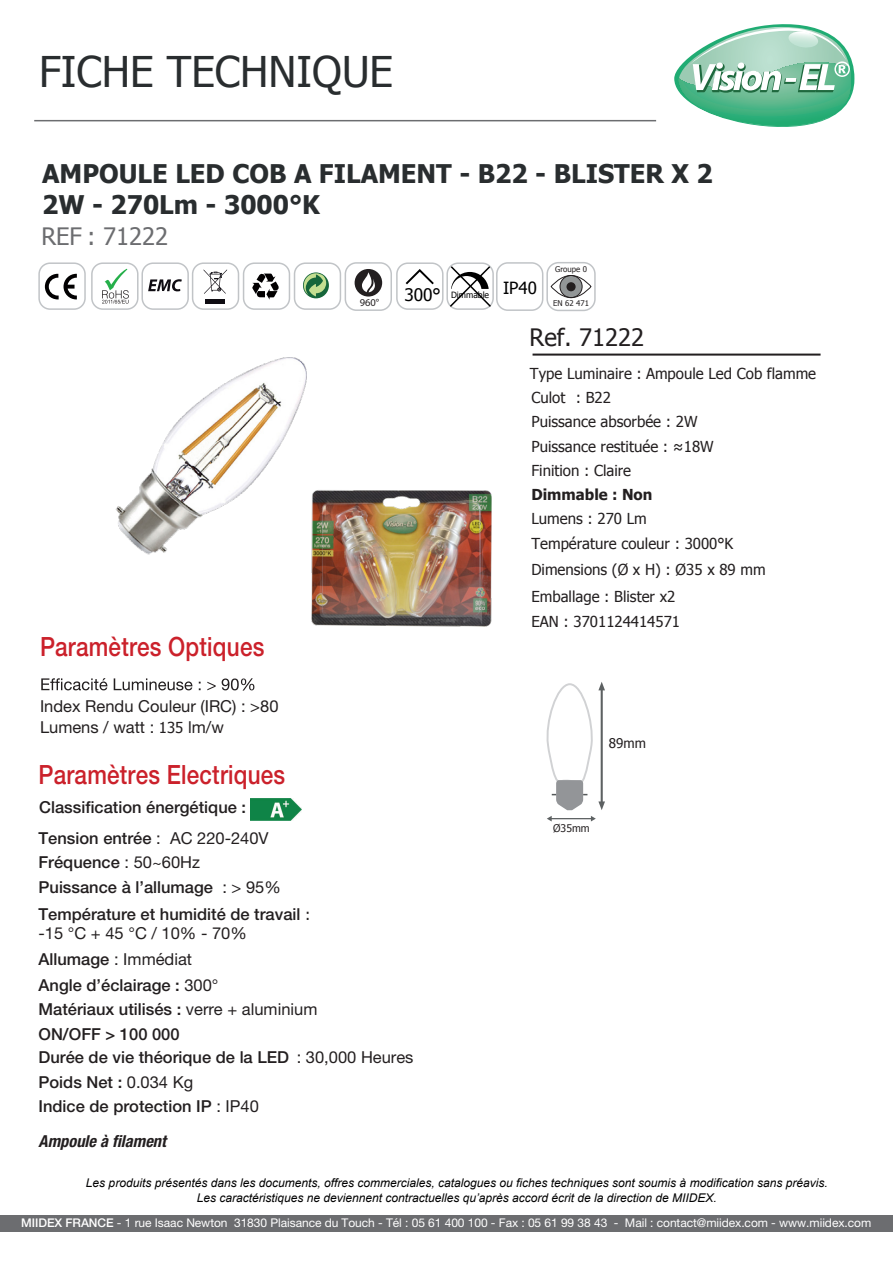
<style>
.page{position:relative;width:893px;height:1263px;background:#fff}
.page>*{position:absolute;margin:0;border:0;box-sizing:border-box;transform-origin:0 0}
.t1{font:42.3px "Tahoma";color:#292d2f}
.t2{font:500 26.55px "Helvetica Neue LT Std";letter-spacing:.01em;color:#cb212b;scale:.85 1}
.t3{font:700 25.65px/30.6px "Tahoma";color:#292d2f}
.t4{font:24px "Tahoma";color:#6c6d70}
.t5{font:24px "Tahoma";color:#231f20}
.t6{font:17.25px "Tahoma";color:#000}
.t7{font:16.8px "Tahoma";color:#000}
.t8{font:500 16.5px/24.2px "Helvetica Neue LT Std";color:#231f20}
.t9{font:16.5px/21.3px "Helvetica Neue LT Std";color:#231f20}
.t10{font:italic 700 condensed 16.5px "Helvetica Neue LT Std";color:#231f20}
.t11{font:15.15px/24.3px "Tahoma";color:#231f20}
.t12{font:700 15.15px "Tahoma";color:#231f20}
.t13{font:13.35px "Tahoma";color:#231f20}
.t14{font:italic 12px/14.4px "Arial";color:#000001;text-align:center}
.t15{font:12px "Helvetica Neue LT Std";letter-spacing:-.005em;color:#fff}
.t16{font:10.5px "Tahoma";color:#231f20}
.t17{font:10.5px "Myriad Pro";color:#231f20}
.t18{font:8.7px "Tahoma";color:#000}
.t19{font:7.8px "Tahoma";color:#231f20}
.s1{font-family:"Tahoma";font-size:15.15px}
.s2{font-weight:400}
.s3{font-family:"Tahoma";font-weight:400;font-size:15.15px}
.s4{font-weight:500}
</style>
<div class="page">
<div style="left:0;top:1215px;width:893px;height:16px;background:#6c6d70"></div>
<hr style="left:34px;top:120px;width:622px;height:1px;background:#6c6d70">
<svg style="left:41px;top:678px;width:213px;height:12px"></svg>
<hr style="left:533px;top:354px;width:287px;height:2px;background:#231f20">
<div style="left:294px;top:262px;width:47px;height:48px;border:1px solid #c1c4c7;border-radius:11px"></div>
<div style="left:91px;top:262px;width:48px;height:48px;border:1px solid #c1c4c7;border-radius:11px"></div>
<div style="left:38px;top:262px;width:48px;height:48px;border:1px solid #c1c4c7;border-radius:11px"></div>
<div style="left:141px;top:262px;width:48px;height:48px;border:1px solid #c1c4c7;border-radius:11px"></div>
<div style="left:192px;top:262px;width:47px;height:48px;border:1px solid #c1c4c7;border-radius:11px"></div>
<div style="left:243px;top:262px;width:47px;height:48px;border:1px solid #c1c4c7;border-radius:11px"></div>
<svg style="left:45px;top:274px;width:32px;height:25px"></svg>
<svg style="left:148px;top:279px;width:34px;height:12px"></svg>
<svg style="left:204px;top:269px;width:23px;height:25px"></svg>
<div style="left:205px;top:299px;width:20px;height:5px;background:#0f0c12"></div>
<svg style="left:252px;top:274px;width:27px;height:26px"></svg>
<svg style="left:303px;top:272px;width:26px;height:26px"></svg>
<div style="left:396px;top:262px;width:48px;height:48px;border:1px solid #c1c4c7;border-radius:11px"></div>
<svg style="left:406px;top:269px;width:28px;height:15px"></svg>
<svg style="left:102px;top:269px;width:27px;height:35px"></svg>
<div style="left:496px;top:262px;width:47px;height:49px;border:1px solid #c1c4c7;border-radius:11px"></div>
<div style="left:345px;top:262px;width:47px;height:49px;border:1px solid #c1c4c7;border-radius:11px"></div>
<div style="left:355px;top:269px;width:27px;height:28px;background:#231f20;border-radius:50%"></div>
<svg style="left:362px;top:272px;width:13px;height:20px"></svg>
<div style="left:446px;top:262px;width:48px;height:48px;border:1px solid #c1c4c7;border-radius:11px"></div>
<svg style="left:448px;top:265px;width:45px;height:43px"></svg>
<svg style="left:674px;top:24px;width:180px;height:103px"></svg>
<img style="left:251px;top:798px;width:51px;height:22px">
<hr style="left:551px;top:818px;width:41px;height:1px;background:#5d6162">
<svg style="left:547px;top:816px;width:5px;height:5px"></svg>
<svg style="left:591px;top:816px;width:5px;height:5px"></svg>
<svg style="left:546px;top:682px;width:59px;height:128px"></svg>
<div style="left:546px;top:262px;width:50px;height:49px;border:1px solid #c1c4c7;border-radius:11px"></div>
<div style="left:560px;top:275px;width:22px;height:23px;background:#929697;border:1px solid #231f20;border-radius:50%"></div>
<div style="left:551px;top:275px;width:40px;height:23px;border:1px solid #231f20;border-radius:50%"></div>
<div style="left:566px;top:282px;width:10px;height:9px;background:#231f20;border-radius:50%"></div>
<img style="left:115px;top:357px;width:192px;height:198px">
<img style="left:311px;top:490px;width:181px;height:137px">
<h1 class="t1" style="left:39px;top:43px;width:356px">FICHE TECHNIQUE</h1>
<h3 class="t3" style="left:42px;top:157px;width:672px">AMPOULE LED COB A FILAMENT - B22 - BLISTER X 2<br>2W - 270Lm - 3000°K</h3>
<h3 class="t4" style="left:41px;top:221px;width:128px">REF : 71222</h3>
<p class="t17" style="left:360px;top:296px;width:21px">960°</p>
<p class="t6" style="left:404px;top:283px;width:38px">300°</p>
<p class="t18" style="left:451px;top:289px;width:40px">Dimmable</p>
<h2 class="t2" style="left:40px;top:631px;width:265px">Paramètres Optiques</h2>
<p class="t9" style="left:40px;top:695px;width:240px">Index Rendu Couleur (IRC) : &gt;80<br>Lumens / watt : <span class="s1">135</span> lm/w</p>
<h2 class="t2" style="left:39px;top:758px;width:292px">Paramètres Electriques</h2>
<p class="t8" style="left:39px;top:795px;width:208px">Classification énergétique :</p>
<p class="t8" style="left:39px;top:826px;width:244px">Tension entrée <span class="s2">: AC 220-240V<br></span>Fréquence <span class="s2">: 50~60Hz<br></span>Puissance à l’allumage <span class="s2">: &gt; 95%</span></p>
<p class="t8" style="left:39px;top:904px;width:273px;line-height:19.8px">Température et humidité de travail <span class="s3">: </span><span class="s2">-15 °C + 45 °C / 10% - 70%</span></p>
<p class="t8" style="left:39px;top:946px;width:280px;line-height:25px">Allumage <span class="s2">: Immédiat<br></span>Angle d’éclairage : <span class="s2">300°<br></span>Matériaux utilisés : <span class="s2">verre + aluminium</span></p>
<p class="t8" style="left:39px;top:1044px;width:252px">Durée de vie théorique de la LED</p>
<p class="t8" style="left:39px;top:1022px;width:143px">ON/OFF &gt; 100 000</p>
<p class="t9" style="left:297px;top:1046px;width:118px">: 30,000 Heures</p>
<p class="t8" style="left:39px;top:1069px;width:222px">Poids Net : <span class="s2">0.034 Kg<br></span>Indice de protection IP <span class="s2">: IP40</span></p>
<p class="t10" style="left:39px;top:1131px;width:129px">Ampoule à filament</p>
<p class="t7" style="left:503px;top:277px;width:35px">IP40</p>
<p class="t19" style="left:555px;top:264px;width:33px">Groupe 0</p>
<p class="t19" style="left:553px;top:298px;width:37px">EN 62 471</p>
<h3 class="t5" style="left:530px;top:321px;width:116px">Ref. 71222</h3>
<p class="t11" style="left:530px;top:361px;width:288px">Type Luminaire : Ampoule Led Cob flamme<br>Culot : B22<br>Puissance absorbée : 2W</p>
<p class="t11" style="left:531px;top:457px;width:101px">Finition : Claire</p>
<p class="t12" style="left:531px;top:484px;width:123px">Dimmable : Non</p>
<p class="t11" style="left:531px;top:506px;width:203px">Lumens : 270 Lm<br>Température couleur : 3000°K</p>
<p class="t11" style="left:531px;top:555px;width:236px;line-height:26.4px">Dimensions (Ø x H) : Ø35 x 89 mm<br>Emballage : Blister x2<br>EAN : 3701124414571</p>
<p class="t11" style="left:531px;top:434px;width:184px">Puissance restituée : ≈18W</p>
<p class="t13" style="left:609px;top:734px;width:39px">89mm</p>
<p class="t16" style="left:553px;top:821px;width:38px">Ø35mm</p>
<p class="t14" style="left:86px;top:1176px;width:743px">Les produits présentés dans les documents, offres commerciales, catalogues ou fiches techniques sont soumis à modification sans préavis.<br>Les caractéristiques ne deviennent contractuelles qu’après accord écrit de la direction de MIIDEX.</p>
<p class="t15" style="left:21px;top:1216px;width:851px"><span class="s4">MIIDEX FRANCE</span> - 1 rue Isaac Newton 31830 Plaisance du Touch - Tél : 05 61 400 100 - Fax : 05 61 99 38 43 - Mail : contact@miidex.com - www.miidex.com</p>
</div>
